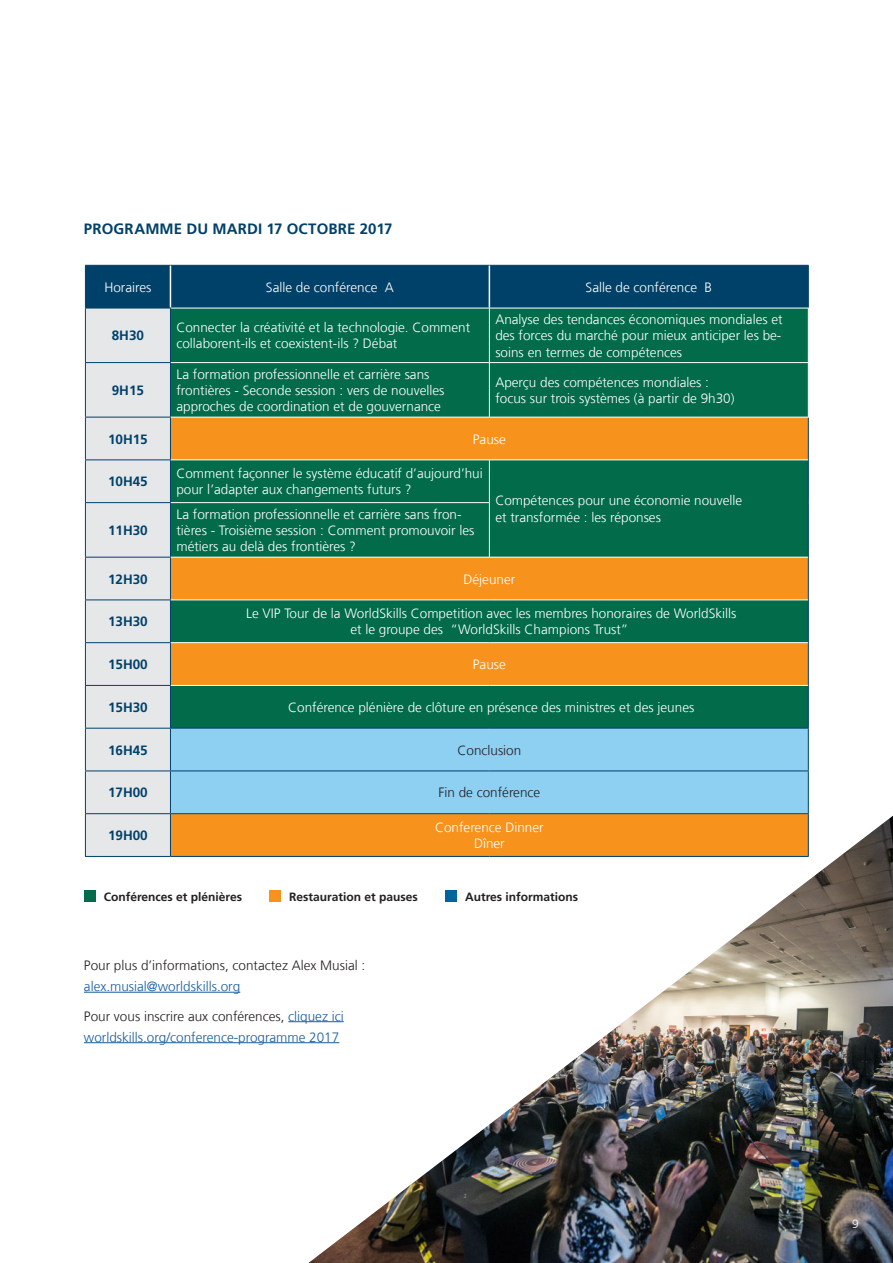
<style>
.page{position:relative;width:893px;height:1263px;background:#fff}
.page>*{position:absolute;margin:0;border:0;box-sizing:border-box;transform-origin:0 0}
.t1{font:700 15px "Frutiger LT Com";letter-spacing:.01em;color:#00416a}
.t2{font:300 13.5px/16.2px "Frutiger LT Com";color:#fff}
.t3{font:300 13.5px/29.5px "Frutiger LT Com";color:#175d9e}
.t4{font:300 13.5px "Frutiger LT Com";color:#231f20}
.t5{font:700 13.5px "Frutiger LT Com";color:#00416a}
.t6{font:700 12px "Frutiger LT Com";color:#231f20}
.t7{font:300 12px "Frutiger LT Com";color:#fff}
.s1{color:#231f20}
</style>
<div class="page">
<img style="left:308px;top:816px;width:585px;height:447px">
<div style="left:86px;top:266px;width:722px;height:42px;background:#00416a"></div>
<div style="left:86px;top:309px;width:84px;height:547px;background:#e6e7e9"></div>
<div style="left:171px;top:309px;width:637px;height:108px;background:#016b4a"></div>
<svg style="left:171px;top:418px;width:637px;height:438px;background:#8c8131"></svg>
<svg style="left:171px;top:600px;width:637px;height:128px;background:#53783c"></svg>
<div style="left:171px;top:729px;width:637px;height:84px;background:#8ed0f2"></div>
<hr style="left:85px;top:265px;width:85px;height:1px;background:#00416a">
<hr style="left:85px;top:266px;width:1px;height:42px;background:#00416a">
<hr style="left:170px;top:265px;width:319px;height:1px;background:#00416a">
<hr style="left:489px;top:265px;width:320px;height:1px;background:#00416a">
<hr style="left:808px;top:266px;width:1px;height:42px;background:#00416a">
<hr style="left:170px;top:266px;width:1px;height:42px;background:#fff">
<hr style="left:489px;top:266px;width:1px;height:42px;background:#fff">
<hr style="left:85px;top:308px;width:86px;height:1px;background:#00416a">
<hr style="left:85px;top:308px;width:1px;height:54px;background:#00416a">
<hr style="left:85px;top:362px;width:86px;height:1px;background:#00416a">
<hr style="left:85px;top:363px;width:1px;height:54px;background:#00416a">
<hr style="left:85px;top:417px;width:86px;height:1px;background:#00416a">
<hr style="left:85px;top:417px;width:1px;height:42px;background:#00416a">
<hr style="left:170px;top:417px;width:1px;height:42px;background:#00416a">
<hr style="left:808px;top:417px;width:1px;height:43px;background:#00416a">
<hr style="left:170px;top:600px;width:1px;height:42px;background:#00416a">
<hr style="left:808px;top:600px;width:1px;height:43px;background:#00416a">
<hr style="left:170px;top:643px;width:1px;height:42px;background:#00416a">
<hr style="left:808px;top:643px;width:1px;height:42px;background:#00416a">
<hr style="left:170px;top:686px;width:1px;height:42px;background:#00416a">
<hr style="left:808px;top:685px;width:1px;height:43px;background:#00416a">
<hr style="left:170px;top:728px;width:319px;height:1px;background:#00416a">
<hr style="left:170px;top:728px;width:1px;height:42px;background:#00416a">
<hr style="left:489px;top:728px;width:320px;height:1px;background:#00416a">
<hr style="left:808px;top:728px;width:1px;height:42px;background:#00416a">
<hr style="left:170px;top:770px;width:319px;height:1px;background:#00416a">
<hr style="left:170px;top:771px;width:1px;height:42px;background:#00416a">
<hr style="left:489px;top:770px;width:320px;height:1px;background:#00416a">
<hr style="left:808px;top:771px;width:1px;height:42px;background:#00416a">
<hr style="left:170px;top:813px;width:319px;height:1px;background:#00416a">
<hr style="left:170px;top:814px;width:1px;height:42px;background:#00416a">
<hr style="left:489px;top:813px;width:320px;height:1px;background:#00416a">
<hr style="left:808px;top:814px;width:1px;height:42px;background:#00416a">
<hr style="left:170px;top:856px;width:319px;height:1px;background:#00416a">
<hr style="left:489px;top:856px;width:320px;height:1px;background:#00416a">
<hr style="left:170px;top:308px;width:1px;height:54px;background:#00416a">
<hr style="left:85px;top:459px;width:86px;height:1px;background:#00416a">
<hr style="left:85px;top:460px;width:1px;height:42px;background:#00416a">
<hr style="left:170px;top:460px;width:1px;height:42px;background:#00416a">
<hr style="left:808px;top:460px;width:1px;height:43px;background:#00416a">
<hr style="left:808px;top:503px;width:1px;height:54px;background:#00416a">
<hr style="left:170px;top:363px;width:1px;height:54px;background:#00416a">
<hr style="left:85px;top:502px;width:86px;height:1px;background:#00416a">
<hr style="left:85px;top:503px;width:1px;height:54px;background:#00416a">
<hr style="left:170px;top:503px;width:1px;height:54px;background:#00416a">
<hr style="left:85px;top:557px;width:86px;height:1px;background:#00416a">
<hr style="left:85px;top:557px;width:1px;height:42px;background:#00416a">
<hr style="left:170px;top:557px;width:1px;height:42px;background:#00416a">
<hr style="left:808px;top:557px;width:1px;height:43px;background:#00416a">
<hr style="left:85px;top:599px;width:86px;height:1px;background:#00416a">
<hr style="left:85px;top:600px;width:1px;height:42px;background:#00416a">
<hr style="left:85px;top:642px;width:86px;height:1px;background:#00416a">
<hr style="left:85px;top:643px;width:1px;height:42px;background:#00416a">
<hr style="left:85px;top:685px;width:86px;height:1px;background:#00416a">
<hr style="left:85px;top:686px;width:1px;height:42px;background:#00416a">
<hr style="left:85px;top:728px;width:85px;height:1px;background:#00416a">
<hr style="left:85px;top:728px;width:1px;height:42px;background:#00416a">
<hr style="left:85px;top:770px;width:85px;height:1px;background:#00416a">
<hr style="left:85px;top:771px;width:1px;height:42px;background:#00416a">
<hr style="left:85px;top:813px;width:85px;height:1px;background:#00416a">
<hr style="left:85px;top:814px;width:1px;height:42px;background:#00416a">
<hr style="left:85px;top:856px;width:85px;height:1px;background:#00416a">
<hr style="left:489px;top:460px;width:1px;height:42px;background:#fff">
<hr style="left:489px;top:503px;width:1px;height:54px;background:#fff">
<hr style="left:489px;top:308px;width:1px;height:54px;background:#fff">
<hr style="left:489px;top:363px;width:1px;height:54px;background:#fff">
<hr style="left:171px;top:362px;width:318px;height:1px;background:#fff">
<hr style="left:489px;top:362px;width:320px;height:1px;background:#fff">
<hr style="left:489px;top:417px;width:320px;height:1px;background:#fff">
<hr style="left:171px;top:459px;width:318px;height:1px;background:#fff">
<hr style="left:489px;top:459px;width:319px;height:1px;background:#fff">
<hr style="left:171px;top:502px;width:319px;height:1px;background:#fff">
<hr style="left:171px;top:557px;width:318px;height:1px;background:#fff">
<hr style="left:489px;top:557px;width:319px;height:1px;background:#fff">
<hr style="left:171px;top:599px;width:318px;height:1px;background:#fff">
<hr style="left:489px;top:599px;width:319px;height:1px;background:#fff">
<hr style="left:171px;top:642px;width:318px;height:1px;background:#fff">
<hr style="left:489px;top:642px;width:319px;height:1px;background:#fff">
<hr style="left:171px;top:685px;width:318px;height:1px;background:#fff">
<hr style="left:489px;top:685px;width:319px;height:1px;background:#fff">
<div style="left:445px;top:891px;width:11px;height:11px;background:#00649e"></div>
<div style="left:84px;top:891px;width:11px;height:11px;background:#016b4a"></div>
<div style="left:269px;top:891px;width:12px;height:11px;background:#f7931d"></div>
<hr style="left:84px;top:992px;width:156px;height:1px;background:#175d9e">
<hr style="left:288px;top:1021px;width:56px;height:1px;background:#175d9e">
<hr style="left:84px;top:1042px;width:255px;height:1px;background:#175d9e">
<p class="t1" style="left:84px;top:220px;width:310px">PROGRAMME DU MARDI 17 OCTOBRE 2017</p>
<p class="t2" style="left:104px;top:279px;width:49px">Horaires</p>
<p class="t2" style="left:266px;top:279px;width:130px">Salle de conférence A</p>
<p class="t2" style="left:586px;top:279px;width:128px">Salle de conférence B</p>
<p class="t5" style="left:112px;top:328px;width:34px">8H30</p>
<p class="t2" style="left:176px;top:320px;width:295px">Connecter la créativité et la technologie. Comment collaborent-ils et coexistent-ils ? Débat</p>
<p class="t2" style="left:495px;top:312px;width:289px;text-align:justify">Analyse des tendances économiques mondiales et des forces du marché pour mieux anticiper les be&shy;soins en termes de compétences</p>
<p class="t5" style="left:112px;top:383px;width:34px">9H15</p>
<p class="t2" style="left:176px;top:366px;width:270px">La formation professionnelle et carrière sans frontières - Seconde session : vers de nouvelles approches de coordination et de gouvernance</p>
<p class="t2" style="left:495px;top:374px;width:241px">Aperçu des compétences mondiales : focus sur trois systèmes (à partir de 9h30)</p>
<p class="t5" style="left:108px;top:432px;width:41px">10H15</p>
<p class="t2" style="left:473px;top:431px;width:35px">Pause</p>
<p class="t5" style="left:108px;top:474px;width:41px">10H45</p>
<p class="t2" style="left:176px;top:466px;width:308px">Comment façonner le système éducatif d’aujourd’hui pour l’adapter aux changements futurs ?</p>
<p class="t2" style="left:495px;top:493px;width:248px">Compétences pour une économie nouvelle et transformée : les réponses</p>
<p class="t5" style="left:108px;top:523px;width:41px">11H30</p>
<p class="t2" style="left:176px;top:506px;width:300px">La formation professionnelle et carrière sans fron&shy;tières - Troisième session : Comment promouvoir les métiers au delà des frontières ?</p>
<p class="t5" style="left:108px;top:572px;width:41px">12H30</p>
<p class="t2" style="left:463px;top:571px;width:53px">Déjeuner</p>
<p class="t5" style="left:108px;top:614px;width:41px">13H30</p>
<p class="t2" style="left:246px;top:606px;width:492px;text-align:center">Le VIP Tour de la WorldSkills Competition avec les membres honoraires de WorldSkills et le groupe des “WorldSkills Champions Trust”</p>
<p class="t5" style="left:108px;top:657px;width:41px">15H00</p>
<p class="t2" style="left:473px;top:657px;width:35px">Pause</p>
<p class="t5" style="left:108px;top:700px;width:41px">15H30</p>
<p class="t2" style="left:288px;top:699px;width:408px">Conférence plénière de clôture en présence des ministres et des jeunes</p>
<p class="t5" style="left:108px;top:743px;width:41px">16H45</p>
<p class="t4" style="left:457px;top:743px;width:65px">Conclusion</p>
<p class="t5" style="left:108px;top:785px;width:41px">17H00</p>
<p class="t4" style="left:438px;top:785px;width:103px">Fin de conférence</p>
<p class="t5" style="left:108px;top:828px;width:41px">19H00</p>
<p class="t2" style="left:435px;top:820px;width:110px;text-align:center">Conference Dinner<br>Dîner</p>
<p class="t6" style="left:104px;top:890px;width:140px">Conférences et plénières</p>
<p class="t6" style="left:289px;top:890px;width:130px">Restauration et pauses</p>
<p class="t6" style="left:465px;top:890px;width:115px">Autres informations</p>
<p class="t4" style="left:84px;top:958px;width:283px">Pour plus d’informations, contactez Alex Musial :</p>
<p class="t3" style="left:84px;top:972px;width:261px">alex.musial@worldskills.org<br><span class="s1">Pour vous inscrire aux conférences,</span> cliquez ici</p>
<p class="t3" style="left:84px;top:1023px;width:257px">worldskills.org/conference-programme 2017</p>
<p class="t7" style="left:852px;top:1217px;width:8px">9</p>
</div>
